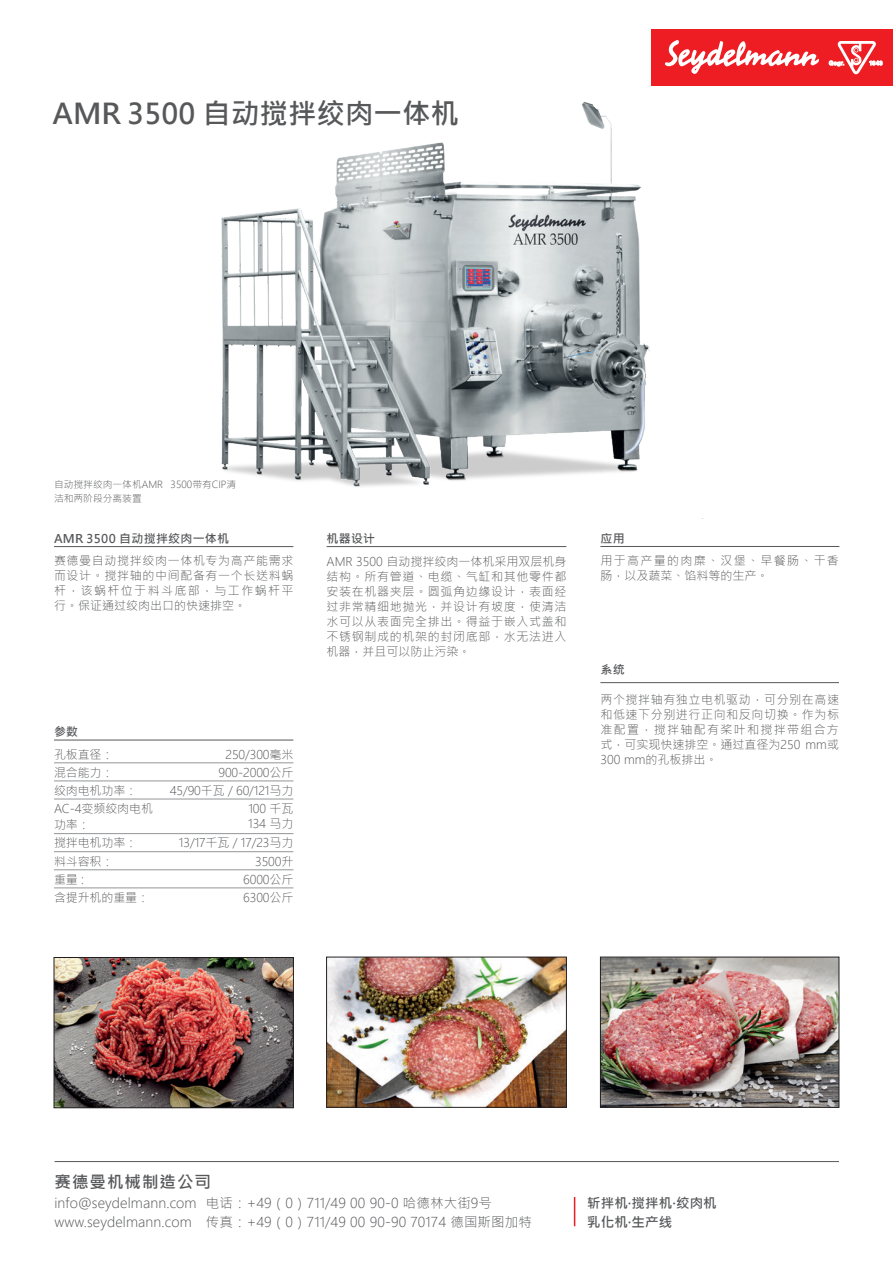
<style>
.page{position:relative;width:893px;height:1263px;background:#fff}
.page>*{position:absolute;margin:0;border:0;box-sizing:border-box;transform-origin:0 0}
.t1{font:700 28.5px "Microsoft Jheng Hei";color:#57585a}
.t2{font:700 16.5px "Microsoft Jheng Hei";letter-spacing:.06em;color:#57585a}
.t3{font:300 13.5px/19.5px "Microsoft Jheng Hei";letter-spacing:.01em;color:#57585a}
.t4{font:700 13.5px/19.5px "Microsoft Jheng Hei";letter-spacing:.01em;color:#57585a}
.t5{font:300 12px/15px "Microsoft Jheng Hei";color:#57585a;text-align:justify}
.t6{font:300 12px/15px "Microsoft Jheng Hei";letter-spacing:.11em;color:#57585a}
.t7{font:700 12px "Microsoft Jheng Hei";letter-spacing:.02em;color:#57585a}
.t8{font:300 9.75px/13.8px "Microsoft Jheng Hei";color:#57585a}
</style>
<div class="page">
<img style="left:221px;top:85px;width:484px;height:434px">
<img style="left:602px;top:959px;width:235px;height:146px">
<div style="left:600px;top:957px;width:239px;height:150px;border:1px solid #231f20"></div>
<img style="left:329px;top:959px;width:235px;height:146px">
<img style="left:56px;top:959px;width:236px;height:147px">
<div style="left:54px;top:957px;width:240px;height:151px;border:1px solid #231f20"></div>
<hr style="left:600px;top:546px;width:239px;height:1px;background:#57585a">
<hr style="left:54px;top:546px;width:239px;height:1px;background:#57585a">
<hr style="left:327px;top:546px;width:239px;height:1px;background:#57585a">
<hr style="left:55px;top:1161px;width:784px;height:1px;background:#57585a">
<svg style="left:574px;top:1197px;width:1px;height:29px"></svg>
<hr style="left:54px;top:740px;width:239px;height:1px;background:#57585a">
<hr style="left:54px;top:762px;width:111px;height:1px;background:#939598">
<hr style="left:165px;top:762px;width:128px;height:1px;background:#939598">
<hr style="left:54px;top:781px;width:111px;height:1px;background:#939598">
<hr style="left:165px;top:781px;width:128px;height:1px;background:#939598">
<hr style="left:54px;top:869px;width:111px;height:1px;background:#939598">
<hr style="left:165px;top:869px;width:128px;height:1px;background:#939598">
<hr style="left:54px;top:799px;width:111px;height:1px;background:#939598">
<hr style="left:165px;top:799px;width:128px;height:1px;background:#939598">
<hr style="left:54px;top:833px;width:111px;height:1px;background:#939598">
<hr style="left:165px;top:833px;width:128px;height:1px;background:#939598">
<hr style="left:54px;top:851px;width:111px;height:1px;background:#939598">
<hr style="left:165px;top:851px;width:128px;height:1px;background:#939598">
<hr style="left:54px;top:888px;width:111px;height:1px;background:#939598">
<hr style="left:165px;top:888px;width:128px;height:1px;background:#939598">
<hr style="left:600px;top:682px;width:239px;height:1px;background:#57585a">
<div style="left:651px;top:29px;width:242px;height:56px;background:#ee1d23"></div>
<svg style="left:665px;top:40px;width:154px;height:34px"></svg>
<svg style="left:829px;top:41px;width:53px;height:33px"></svg>
<h1 class="t1" style="left:53px;top:95px;width:408px">AMR 3500 自动搅拌绞肉一体机</h1>
<p class="t8" style="left:54px;top:477px;width:184px">自动搅拌绞肉一体机AMR 3500带有CIP清洁和两阶段分离装置</p>
<p class="t7" style="left:54px;top:531px;width:177px">AMR 3500 自动搅拌绞肉一体机</p>
<p class="t5" style="left:54px;top:553px;width:241px">赛德曼自动搅拌绞肉一体机专为高产能需求而设计。搅拌轴的中间配备有一个长送料蜗杆，该蜗杆位于料斗底部，与工作蜗杆平行。保证通过绞肉出口的快速排空。</p>
<p class="t7" style="left:54px;top:724px;width:26px">参数</p>
<p class="t5" style="left:54px;top:747px;width:61px">孔板直径：</p>
<p class="t5" style="left:225px;top:747px;width:69px">250/300毫米</p>
<p class="t5" style="left:54px;top:765px;width:61px">混合能力：</p>
<p class="t5" style="left:218px;top:765px;width:76px">900-2000公斤</p>
<p class="t5" style="left:54px;top:783px;width:85px">绞肉电机功率：</p>
<p class="t5" style="left:170px;top:783px;width:125px">45/90千瓦 / 60/121马力</p>
<p class="t5" style="left:54px;top:800px;width:101px;line-height:16.5px">AC-4变频绞肉电机功率：</p>
<p class="t5" style="left:248px;top:801px;width:47px">100 千瓦<br>134 马力</p>
<p class="t5" style="left:54px;top:835px;width:85px">搅拌电机功率：</p>
<p class="t5" style="left:179px;top:835px;width:116px">13/17千瓦 / 17/23马力</p>
<p class="t5" style="left:54px;top:854px;width:61px">料斗容积：</p>
<p class="t5" style="left:255px;top:854px;width:40px">3500升</p>
<p class="t5" style="left:54px;top:872px;width:32px">重量 :</p>
<p class="t5" style="left:243px;top:872px;width:52px">6000公斤</p>
<p class="t5" style="left:54px;top:890px;width:97px">含提升机的重量：</p>
<p class="t5" style="left:243px;top:890px;width:52px">6300公斤</p>
<p class="t7" style="left:327px;top:531px;width:50px">机器设计</p>
<p class="t5" style="left:327px;top:554px;width:241px">AMR 3500 自动搅拌绞肉一体机采用双层机身结构。所有管道、电缆、气缸和其他零件都安装在机器夹层。圆弧角边缘设计，表面经过非常精细地抛光，并设计有坡度，使清洁水可以从表面完全排出。得益于嵌入式盖和不锈钢制成的机架的封闭底部，水无法进入机器，并且可以防止污染。</p>
<p class="t7" style="left:600px;top:531px;width:26px">应用</p>
<p class="t6" style="left:600px;top:553px;width:240px">用于高产量的肉糜、汉堡、早餐肠、干香肠，以及蔬菜、馅料等的生产。</p>
<p class="t7" style="left:600px;top:662px;width:26px">系统</p>
<p class="t5" style="left:600px;top:692px;width:240px">两个搅拌轴有独立电机驱动，可分别在高速和低速下分别进行正向和反向切换。作为标准配置，搅拌轴配有桨叶和搅拌带组合方式，可实现快速排空。通过直径为250 mm或300 mm的孔板排出。</p>
<h2 class="t2" style="left:55px;top:1172px;width:158px">赛德曼机械制造公司</h2>
<p class="t3" style="left:54px;top:1193px;width:479px">info@seydelmann.com 电话：+49（0）711/49 00 90-0 哈德林大街9号www.seydelmann.com 传真：+49（0）711/49 00 90-90 70174 德国斯图加特</p>
<p class="t4" style="left:587px;top:1193px;width:131px">斩拌机·搅拌机·绞肉机乳化机·生产线</p>
</div>
